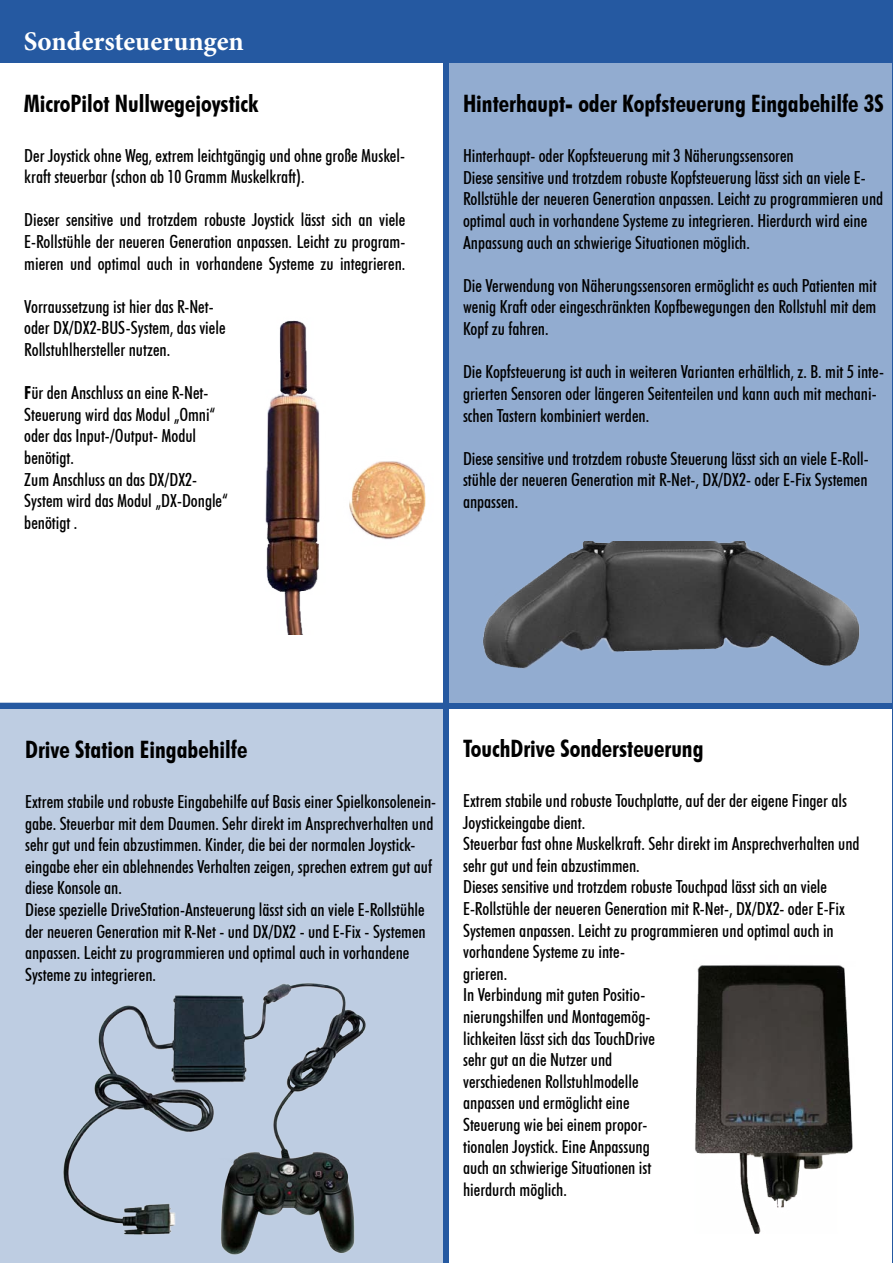
<style>
.page{position:relative;width:893px;height:1263px;background:#fff}
.page>*{position:absolute;margin:0;border:0;box-sizing:border-box;transform-origin:0 0}
.t1{font:700 27px "Minion Pro";color:#fff}
.t2{font:700 condensed 24px "Futura BT";color:#000}
.t3{font:500 condensed 18px/21.6px "Futura BT";color:#000}
.s1{font-weight:700}
</style>
<div class="page">
<div style="left:449px;top:54px;width:444px;height:649px;background:#92acd0"></div>
<div style="left:0;top:702px;width:446px;height:561px;background:#becde2"></div>
<div style="left:0;top:0;width:893px;height:63px;background:#2559a1"></div>
<img style="left:265px;top:320px;width:161px;height:315px">
<div style="left:443px;top:54px;width:6px;height:1209px;background:#2559a1"></div>
<div style="left:0;top:703px;width:893px;height:6px;background:#2559a1"></div>
<hr style="left:892px;top:53px;width:1px;height:1210px;background:#2559a1">
<img style="left:483px;top:542px;width:377px;height:127px">
<img style="left:63px;top:983px;width:303px;height:272px">
<img style="left:695px;top:964px;width:158px;height:269px">
<h1 class="t1" style="left:24px;top:23px;width:221px">Sondersteuerungen</h1>
<h2 class="t2" style="left:24px;top:89px;width:236px">MicroPilot Nullwegejoystick</h2>
<p class="t3" style="left:24px;top:144px;width:382px">Der Joystick ohne Weg, extrem leichtgängig und ohne große Muskel&shy;kraft steuerbar (schon ab 10 Gramm Muskelkraft).</p>
<p class="t3" style="left:24px;top:209px;width:383px;text-align:justify">Dieser sensitive und trotzdem robuste Joystick lässt sich an viele E-Rollstühle der neueren Generation anpassen. Leicht zu program&shy;mieren und optimal auch in vorhandene Systeme zu integrieren.</p>
<p class="t3" style="left:24px;top:295px;width:203px">Vorraussetzung ist hier das R-Net&shy;oder DX/DX2-BUS-System, das viele<br>Rollstuhlhersteller nutzen.</p>
<p class="t3" style="left:24px;top:382px;width:205px"><span class="s1">F</span>ür den Anschluss an eine R-Net-<br>Steuerung wird das Modul „Omni“ oder das Input-/Output- Modul benötigt.<br>Zum Anschluss an das DX/DX2-<br>System wird das Modul „DX-Dongle“ benötigt .</p>
<h2 class="t2" style="left:463px;top:89px;width:422px">Hinterhaupt- oder Kopfsteuerung Eingabehilfe 3S</h2>
<p class="t3" style="left:463px;top:145px;width:422px">Hinterhaupt- oder Kopfsteuerung mit 3 Näherungssensoren<br>Diese sensitive und trotzdem robuste Kopfsteuerung lässt sich an viele E-Rollstühle der neueren Generation anpassen. Leicht zu programmieren und optimal auch in vorhandene Systeme zu integrieren. Hierdurch wird eine Anpassung auch an schwierige Situationen möglich.</p>
<p class="t3" style="left:463px;top:275px;width:415px;text-align:justify">Die Verwendung von Näherungssensoren ermöglicht es auch Patienten mit wenig Kraft oder eingeschränkten Kopfbewegungen den Rollstuhl mit dem Kopf zu fahren.</p>
<p class="t3" style="left:463px;top:361px;width:422px">Die Kopfsteuerung ist auch in weiteren Varianten erhältlich, z. B. mit 5 inte&shy;grierten Sensoren oder längeren Seitenteilen und kann auch mit mechani&shy;schen Tastern kombiniert werden.</p>
<p class="t3" style="left:463px;top:447px;width:407px;text-align:justify">Diese sensitive und trotzdem robuste Steuerung lässt sich an viele E-Roll&shy;stühle der neueren Generation mit R-Net-, DX/DX2- oder E-Fix Systemen anpassen.</p>
<h2 class="t2" style="left:25px;top:734px;width:224px">Drive Station Eingabehilfe</h2>
<p class="t3" style="left:25px;top:791px;width:413px">Extrem stabile und robuste Eingabehilfe auf Basis einer Spielkonsolenein&shy;gabe. Steuerbar mit dem Daumen. Sehr direkt im Ansprechverhalten und sehr gut und fein abzustimmen. Kinder, die bei der normalen Joystick&shy;eingabe eher ein ablehnendes Verhalten zeigen, sprechen extrem gut auf diese Konsole an.<br>Diese spezielle DriveStation-Ansteuerung lässt sich an viele E-Rollstühle der neueren Generation mit R-Net - und DX/DX2 - und E-Fix - Systemen anpassen. Leicht zu programmieren und optimal auch in vorhandene Systeme zu integrieren.</p>
<h2 class="t2" style="left:463px;top:733px;width:242px">TouchDrive Sondersteuerung</h2>
<p class="t3" style="left:463px;top:790px;width:398px">Extrem stabile und robuste Touchplatte, auf der der eigene Finger als Joystickeingabe dient.<br>Steuerbar fast ohne Muskelkraft. Sehr direkt im Ansprechverhalten und sehr gut und fein abzustimmen.<br>Dieses sensitive und trotzdem robuste Touchpad lässt sich an viele E-Rollstühle der neueren Generation mit R-Net-, DX/DX2- oder E-Fix Systemen anpassen. Leicht zu programmieren und optimal auch in vorhandene Systeme zu inte-<br>grieren.<br>In Verbindung mit guten Positio-<br>nierungshilfen und Montagemög-<br>lichkeiten lässt sich das TouchDrive<br>sehr gut an die Nutzer und<br>verschiedenen Rollstuhlmodelle<br>anpassen und ermöglicht eine<br>Steuerung wie bei einem propor-<br>tionalen Joystick. Eine Anpassung<br>auch an schwierige Situationen ist<br>hierdurch möglich.</p>
</div>
